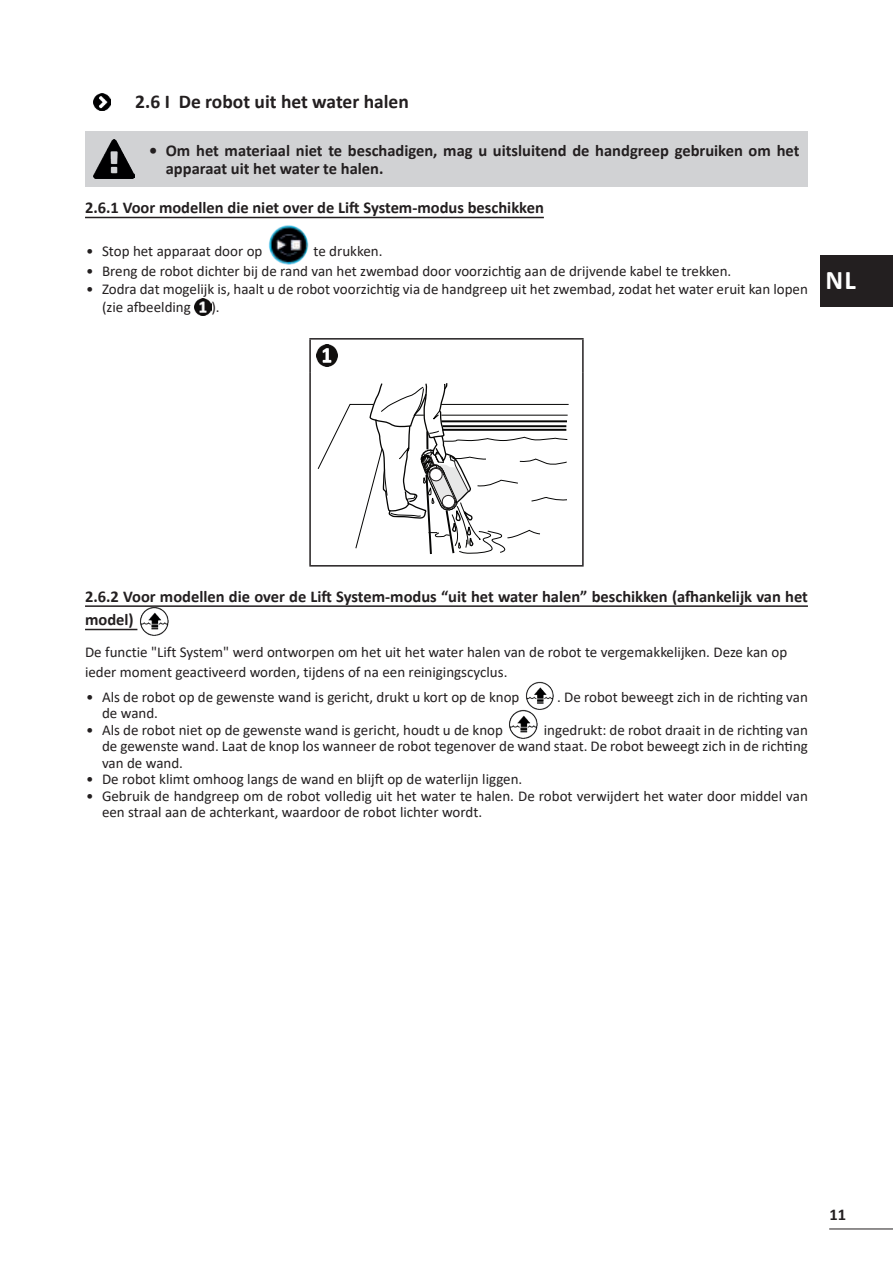
<style>
.page{position:relative;width:893px;height:1263px;background:#fff}
.page>*{position:absolute;margin:0;border:0;box-sizing:border-box;transform-origin:0 0}
.t1{font:700 27px "Calibri";color:#fff}
.t2{font:700 19.5px "Calibri";color:#231f20}
.t3{font:700 16.5px/18px "Calibri";color:#231f20}
.t4{font:15px/16.5px "Calibri";color:#231f20}
</style>
<div class="page">
<hr style="left:829px;top:1228px;width:64px;height:1px;background:#231f20">
<hr style="left:85px;top:217px;width:459px;height:1px;background:#231f20">
<hr style="left:85px;top:605px;width:723px;height:2px;background:#231f20">
<hr style="left:85px;top:629px;width:52px;height:1px;background:#231f20">
<img style="left:94px;top:94px;width:17px;height:17px">
<div style="left:85px;top:131px;width:55px;height:56px;background:#d1d2d4"></div>
<div style="left:140px;top:131px;width:668px;height:56px;background:#d1d2d4"></div>
<img style="left:94px;top:140px;width:41px;height:38px">
<img style="left:268px;top:225px;width:40px;height:39px">
<img style="left:194px;top:299px;width:17px;height:17px">
<hr style="left:309px;top:338px;width:275px;height:2px;background:#231f20">
<hr style="left:309px;top:340px;width:2px;height:32px;background:#231f20">
<hr style="left:582px;top:340px;width:2px;height:32px;background:#231f20">
<hr style="left:309px;top:372px;width:2px;height:193px;background:#231f20">
<hr style="left:582px;top:372px;width:2px;height:193px;background:#231f20">
<hr style="left:309px;top:565px;width:275px;height:2px;background:#231f20">
<img style="left:316px;top:345px;width:21px;height:21px">
<hr style="left:441px;top:404px;width:128px;height:1px;background:#050504">
<svg style="left:317px;top:383px;width:251px;height:171px"></svg>
<img style="left:139px;top:605px;width:32px;height:31px">
<img style="left:526px;top:681px;width:28px;height:29px">
<img style="left:509px;top:708px;width:30px;height:31px">
<div style="left:821px;top:255px;width:72px;height:51px;background:#231f20"></div>
<h2 class="t2" style="left:135px;top:88px;width:275px">2.6 I De robot uit het water halen</h2>
<p class="t3" style="left:166px;top:142px;width:635px;text-indent:-17px">• Om het materiaal niet te beschadigen, mag u uitsluitend de handgreep gebruiken om het apparaat uit het water te halen.</p>
<p class="t3" style="left:85px;top:198px;width:460px">2.6.1 Voor modellen die niet over de Lift System-modus beschikken</p>
<p class="t4" style="left:86px;top:242px;width:178px">• Stop het apparaat door op</p>
<p class="t4" style="left:314px;top:242px;width:70px">te drukken.</p>
<p class="t4" style="left:86px;top:262px;width:647px">• Breng de robot dichter bij de rand van het zwembad door voorzichtig aan de drijvende kabel te trekken.</p>
<p class="t4" style="left:102px;top:279px;width:707px;line-height:18px;text-indent:-16px">• Zodra dat mogelijk is, haalt u de robot voorzichtig via de handgreep uit het zwembad, zodat het water eruit kan lopen (zie afbeelding</p>
<p class="t4" style="left:211px;top:298px;width:10px">).</p>
<h1 class="t1" style="left:825px;top:261px;width:32px">NL</h1>
<p class="t3" style="left:85px;top:584px;width:724px;line-height:23.4px">2.6.2 Voor modellen die over de Lift System-modus “uit het water halen” beschikken (afhankelijk van het model)</p>
<p class="t4" style="left:85px;top:642px;width:704px;line-height:19.8px">De functie "Lift System" werd ontworpen om het uit het water halen van de robot te vergemakkelijken. Deze kan op ieder moment geactiveerd worden, tijdens of na een reinigingscyclus.</p>
<p class="t4" style="left:86px;top:688px;width:435px">• Als de robot op de gewenste wand is gericht, drukt u kort op de knop</p>
<p class="t4" style="left:557px;top:688px;width:252px">. De robot beweegt zich in de richting van</p>
<p class="t4" style="left:102px;top:705px;width:58px">de wand.</p>
<p class="t4" style="left:86px;top:721px;width:418px">• Als de robot niet op de gewenste wand is gericht, houdt u de knop</p>
<p class="t4" style="left:102px;top:721px;width:707px;text-align:justify;text-indent:442px">ingedrukt: de robot draait in de richting van de gewenste wand. Laat de knop los wanneer de robot tegenover de wand staat. De robot beweegt zich in de richting van de wand.</p>
<p class="t4" style="left:86px;top:771px;width:438px">• De robot klimt omhoog langs de wand en blijft op de waterlijn liggen.</p>
<p class="t4" style="left:102px;top:787px;width:707px;text-indent:-16px">• Gebruik de handgreep om de robot volledig uit het water te halen. De robot verwijdert het water door middel van een straal aan de achterkant, waardoor de robot lichter wordt.</p>
<p class="t3" style="left:829px;top:1206px;width:18px">11</p>
</div>
